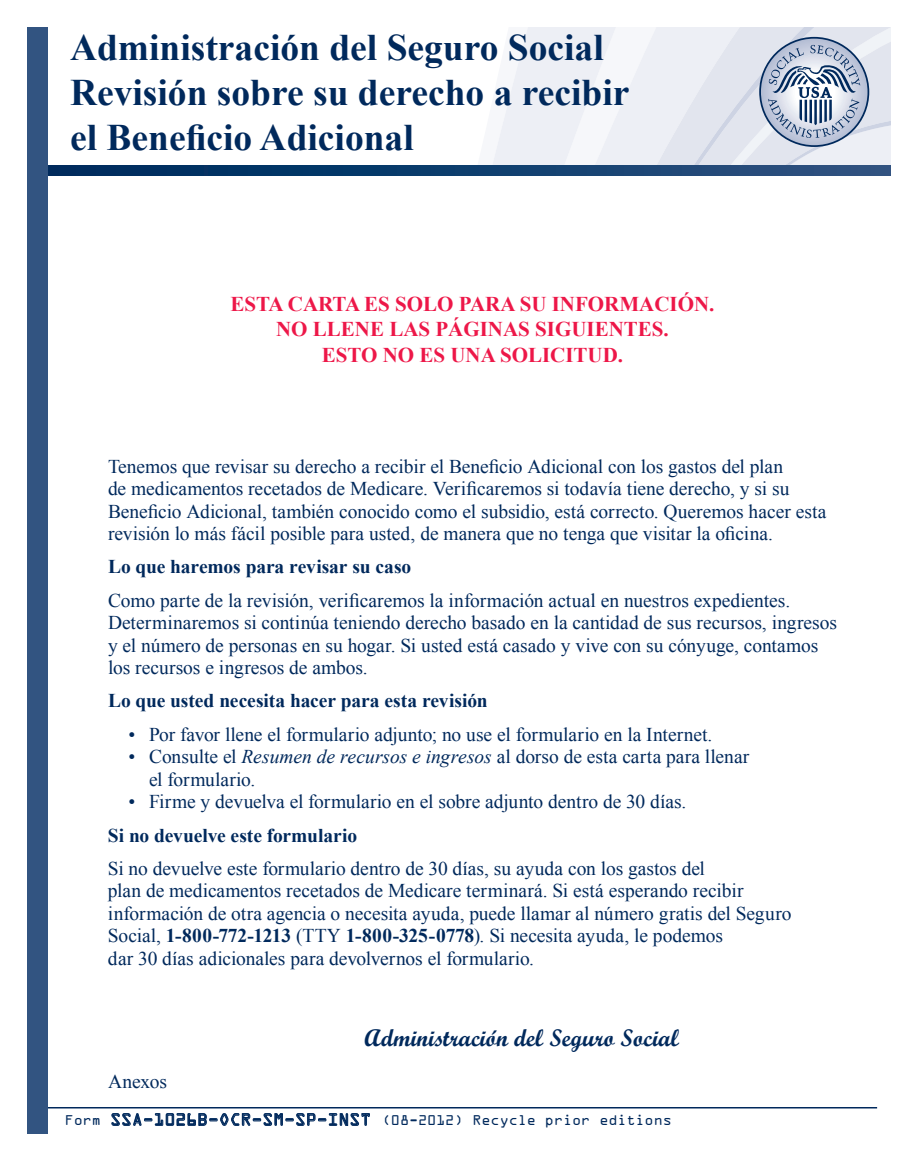
<style>
.page{position:relative;width:918px;height:1161px;background:#fff}
.page>*{position:absolute;margin:0;border:0;box-sizing:border-box;transform-origin:0 0}
.t1{font:700 37.5px/45px "Times New Roman";color:#00295c}
.t2{font:24px "Script MT Bold";color:#00295c}
.t3{font:700 21px/25.2px "Times New Roman";color:#ed1748;text-align:center}
.t4{font:19.5px/22.5px "Times New Roman";letter-spacing:-.005em;color:#00295c}
.t5{font:700 19.5px "Times New Roman";letter-spacing:-.005em;color:#00295c}
.t6{font:15px "OCRA Extended";color:#00295c}
.s1{font-style:italic}
.s2{font-weight:700}
.s3{font-size:18px}
</style>
<div class="page">
<hr style="left:40px;top:1107px;width:837px;height:1px;background:#00295c">
<svg style="left:47px;top:165px;width:844px;height:11px;background:#0d3b6b"></svg>
<svg style="left:476px;top:27px;width:415px;height:143px"></svg>
<div style="left:27px;top:27px;width:20px;height:1107px;background:#325481"></div>
<svg style="left:111px;top:1113px;width:259px;height:13px"></svg>
<h1 class="t1" style="left:70px;top:24px;width:561px">Administración del Seguro Social<br>Revisión sobre su derecho a recibir el Beneficio Adicional</h1>
<h2 class="t3" style="left:230px;top:291px;width:486px">ESTA CARTA ES SOLO PARA SU INFORMACIÓN.<br>NO LLENE LAS PÁGINAS SIGUIENTES.<br>ESTO NO ES UNA SOLICITUD.</h2>
<p class="t4" style="left:108px;top:454px;width:720px">Tenemos que revisar su derecho a recibir el Beneficio Adicional con los gastos del plan<br>de medicamentos recetados de Medicare. Verificaremos si todavía tiene derecho, y si su Beneficio Adicional, también conocido como el subsidio, está correcto. Queremos hacer esta revisión lo más fácil posible para usted, de manera que no tenga que visitar la oficina.</p>
<h3 class="t5" style="left:108px;top:553px;width:305px">Lo que haremos para revisar su caso</h3>
<p class="t4" style="left:108px;top:589px;width:730px">Como parte de la revisión, verificaremos la información actual en nuestros expedientes.<br>Determinaremos si continúa teniendo derecho basado en la cantidad de sus recursos, ingresos y el número de personas en su hogar. Si usted está casado y vive con su cónyuge, contamos los recursos e ingresos de ambos.</p>
<h3 class="t5" style="left:108px;top:687px;width:381px">Lo que usted necesita hacer para esta revisión</h3>
<p class="t4" style="left:129px;top:723px;width:585px">• Por favor llene el formulario adjunto; no use el formulario en la Internet.</p>
<p class="t4" style="left:149px;top:745px;width:602px;text-indent:-21px">• Consulte el <span class="s1">Resumen de recursos e ingresos</span> al dorso de esta carta para llenar el formulario.</p>
<p class="t4" style="left:129px;top:790px;width:560px">• Firme y devuelva el formulario en el sobre adjunto dentro de 30 días.</p>
<h3 class="t5" style="left:108px;top:822px;width:251px">Si no devuelve este formulario</h3>
<p class="t4" style="left:108px;top:857px;width:685px">Si no devuelve este formulario dentro de 30 días, su ayuda con los gastos del<br>plan de medicamentos recetados de Medicare terminará. Si está esperando recibir información de otra agencia o necesita ayuda, puede llamar al número gratis del Seguro Social, <span class="s2">1-800-772-1213</span> (TTY <span class="s2">1-800-325-0778</span>). Si necesita ayuda, le podemos<br>dar 30 días adicionales para devolvernos el formulario.</p>
<p class="t4" style="left:108px;top:1070px;width:60px">Anexos</p>
<p class="t2" style="left:364px;top:1023px;width:316px">Administración del Seguro Social</p>
<p class="t6" style="left:65px;top:1113px;width:609px">Form <span class="s3">SSA-1026B-OCR-SM-SP-INST</span> (08-2012) Recycle prior editions</p>
</div>
